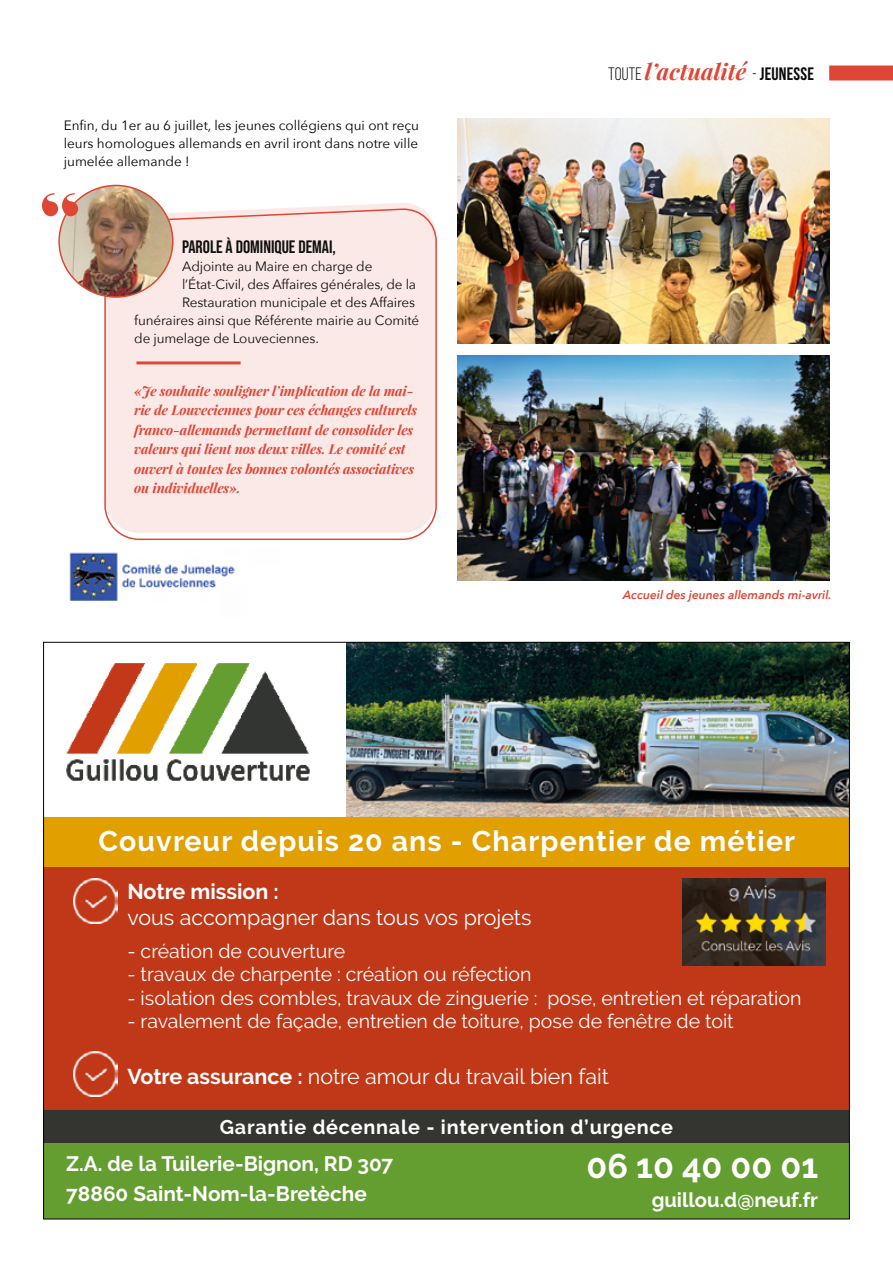
<style>
.page{position:relative;width:893px;height:1263px;background:#fff}
.page>*{position:absolute;margin:0;border:0;box-sizing:border-box;transform-origin:0 0}
.t1{font:700 34.05px "Raleway";color:#fff}
.t2{font:700 28.5px "Raleway";letter-spacing:.04em;color:#fff}
.t3{font:italic 700 22.5px "Playfair Display";color:#de4736}
.t4{font:21.45px "Raleway";color:#fff}
.t5{font:700 21.45px "Raleway";color:#fff}
.t6{font:700 20.85px/29.8px "Raleway";color:#fff}
.t7{font:700 20.25px "Raleway";color:#fff}
.t8{font:700 19.8px "Raleway";letter-spacing:.04em;color:#fff}
.t9{font:19.5px "Raleway";color:#fff}
.t10{font:18px "Bebas Neue";color:#0f0f0f}
.t11{font:italic 700 13.5px/19.5px "Playfair Display";letter-spacing:-.01em;color:#de4736}
.t12{font:13.5px "Avenir Next";letter-spacing:-.01em;color:#0f0f0f}
.t13{font:13.5px/18px "Avenir Next";color:#000;text-align:justify}
.t14{font:italic 600 12px "Avenir Next";color:#de4736}
.s1{font-family:"Bebas Neue";font-weight:400;font-style:normal;font-size:18px;color:#0a0a0a}
.s2{font-family:"Bebas Neue";font-style:normal;font-size:18px;color:#0a0a0a}
.s3{font-weight:700}
</style>
<div class="page">
<div style="left:829px;top:65px;width:64px;height:15px;background:#de4736"></div>
<img style="left:458px;top:118px;width:372px;height:225px">
<img style="left:69px;top:552px;width:166px;height:49px">
<img style="left:458px;top:355px;width:372px;height:226px">
<div style="left:104px;top:208px;width:333px;height:333px;background:#fbe9e7"></div>
<img style="left:59px;top:185px;width:114px;height:112px">
<div style="left:58px;top:185px;width:116px;height:113px;border:2px solid #de4736;border-radius:50%"></div>
<svg style="left:42px;top:193px;width:36px;height:23px"></svg>
<img style="left:66px;top:663px;width:244px;height:118px">
<img style="left:347px;top:644px;width:501px;height:173px">
<div style="left:44px;top:1121px;width:805px;height:98px;background:#649e30"></div>
<div style="left:44px;top:853px;width:805px;height:284px;background:#c13818"></div>
<img style="left:683px;top:878px;width:142px;height:87px">
<img style="left:73px;top:879px;width:44px;height:45px">
<img style="left:73px;top:1051px;width:44px;height:45px">
<div style="left:44px;top:817px;width:805px;height:49px;background:#e29f00"></div>
<div style="left:44px;top:1110px;width:805px;height:32px;background:#343531"></div>
<p class="t13" style="left:64px;top:116px;width:357px">Enfin, du 1er au 6 juillet, les jeunes collégiens qui ont reçu leurs homologues allemands en avril iront dans notre ville jumelée allemande !</p>
<h3 class="t10" style="left:182px;top:237px;width:155px">PAROLE À DOMINIQUE DEMAI,</h3>
<p class="t12" style="left:182px;top:255px;width:192px">Adjointe au Maire en charge de</p>
<p class="t12" style="left:182px;top:273px;width:236px">l’État-Civil, des Affaires générales, de la</p>
<p class="t12" style="left:182px;top:291px;width:235px">Restauration municipale et des Affaires</p>
<p class="t12" style="left:134px;top:309px;width:287px">funéraires ainsi que Référente mairie au Comité</p>
<p class="t12" style="left:134px;top:327px;width:186px">de jumelage de Louveciennes.</p>
<p class="t11" style="left:134px;top:380px;width:285px">«Je souhaite souligner l’implication de la mai&shy;rie de Louveciennes pour ces échanges culturels franco-allemands permettant de consolider les valeurs qui lient nos deux villes. Le comité est ouvert à toutes les bonnes volontés associatives ou individuelles».</p>
<h3 class="t3" style="left:608px;top:56px;width:207px"><span class="s1">TOUTE</span>l’actualité <span class="s1">-</span> <span class="s2">JEUNESSE</span></h3>
<p class="t14" style="left:623px;top:585px;width:210px">Accueil des jeunes allemands mi-avril.</p>
<h2 class="t2" style="left:98px;top:825px;width:698px">Couvreur depuis 20 ans - Charpentier de métier</h2>
<h3 class="t5" style="left:127px;top:879px;width:153px">Notre mission :</h3>
<h3 class="t4" style="left:127px;top:905px;width:406px">vous accompagner dans tous vos projets</h3>
<h3 class="t9" style="left:127px;top:940px;width:219px">- création de couverture</h3>
<h3 class="t9" style="left:127px;top:963px;width:405px">- travaux de charpente : création ou réfection</h3>
<h3 class="t9" style="left:127px;top:986px;width:676px">- isolation des combles, travaux de zinguerie : pose, entretien et réparation</h3>
<h3 class="t9" style="left:127px;top:1010px;width:608px">- ravalement de façade, entretien de toiture, pose de fenêtre de toit</h3>
<h3 class="t4" style="left:127px;top:1064px;width:483px"><span class="s3">Votre assurance :</span> notre amour du travail bien fait</h3>
<h3 class="t8" style="left:220px;top:1116px;width:455px">Garantie décennale - intervention d’urgence</h3>
<h3 class="t6" style="left:66px;top:1149px;width:328px">Z.A. de la Tuilerie-Bignon, RD 307<br>78860 Saint-Nom-la-Bretèche</h3>
<h1 class="t1" style="left:586px;top:1146px;width:233px">06 10 40 00 01</h1>
<h3 class="t7" style="left:652px;top:1188px;width:168px">guillou.d@neuf.fr</h3>
</div>
